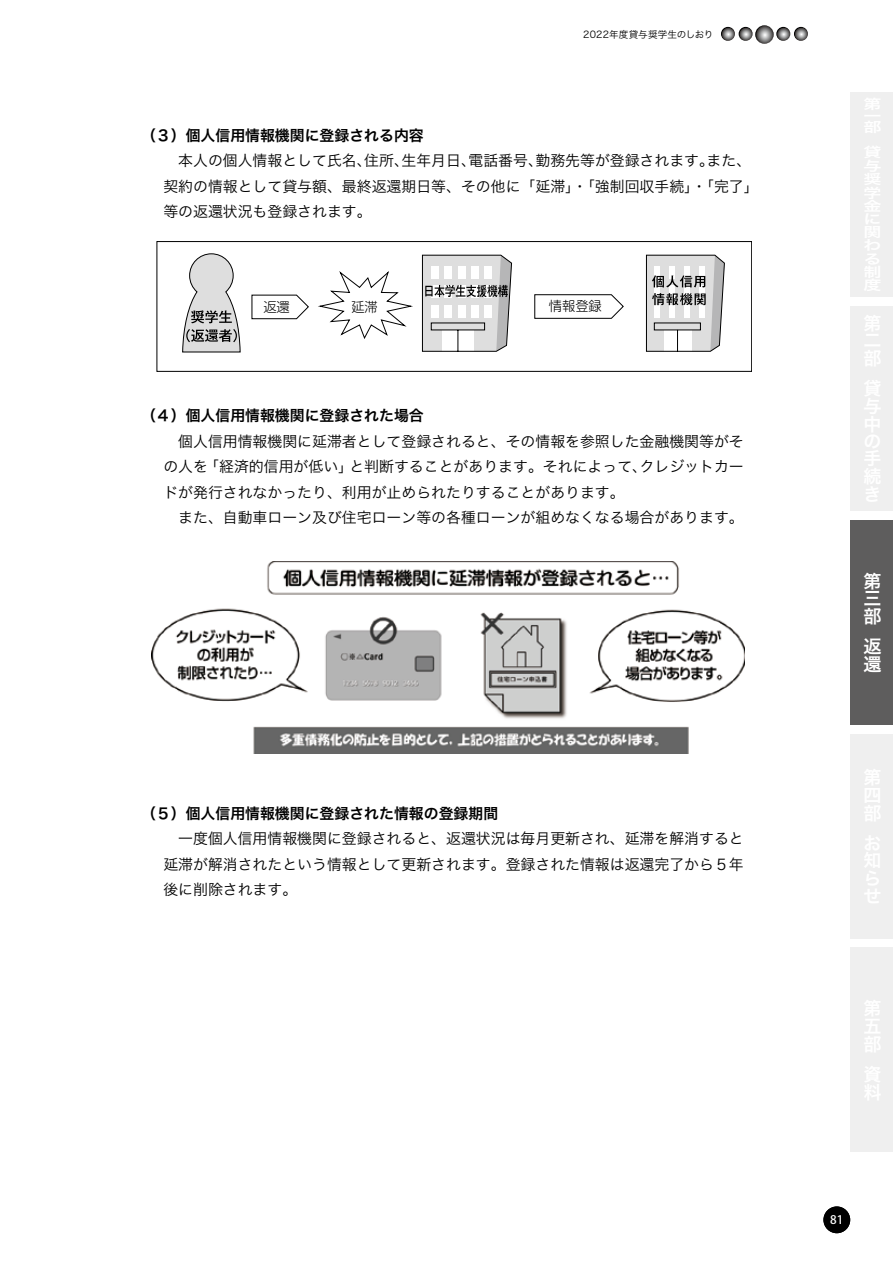
<style>
.page{position:relative;width:893px;height:1263px;background:#fff}
.page>*{position:absolute;margin:0;border:0;box-sizing:border-box;transform-origin:0 0}
.t1{font:18px "Hira Kaku Pro W6";color:#fff}
.t2{font:18px "Hira Kaku Pro N W6";color:#fff}
.t3{font:14.85px/25.5px "Hira Kaku Pro W3";color:#000}
.t4{font:14.85px "Hira Kaku Pro W6";color:#000}
.t5{font:300 13.2px "Shin M Go Pro";color:#000}
.t6{font:500 11.7px "Koz Go Pro";color:#fff}
.t7{font:9.6px "Hira Kaku Pro W3";color:#000}
</style>
<div class="page">
<div style="left:823px;top:1206px;width:27px;height:27px;background:#000;border-radius:50%"></div>
<svg style="left:182px;top:253px;width:59px;height:100px"></svg>
<svg style="left:421px;top:254px;width:91px;height:98px"></svg>
<svg style="left:645px;top:254px;width:80px;height:98px"></svg>
<div style="left:157px;top:241px;width:595px;height:131px;border:1px solid #000"></div>
<svg style="left:252px;top:295px;width:57px;height:24px"></svg>
<svg style="left:534px;top:294px;width:90px;height:25px"></svg>
<svg style="left:318px;top:271px;width:95px;height:68px"></svg>
<img style="left:152px;top:561px;width:593px;height:192px">
<div style="left:850px;top:92px;width:43px;height:204px;background:#efefef"></div>
<div style="left:850px;top:306px;width:43px;height:204px;background:#efefef"></div>
<div style="left:850px;top:520px;width:43px;height:204px;background:#5e5d5d"></div>
<div style="left:850px;top:734px;width:43px;height:204px;background:#efefef"></div>
<div style="left:850px;top:948px;width:43px;height:204px;background:#efefef"></div>
<svg style="left:721px;top:27px;width:14px;height:14px"></svg>
<svg style="left:776px;top:27px;width:14px;height:14px"></svg>
<svg style="left:739px;top:27px;width:14px;height:14px"></svg>
<svg style="left:794px;top:27px;width:14px;height:14px"></svg>
<svg style="left:755px;top:25px;width:19px;height:19px"></svg>
<p class="t4" style="left:141px;top:122px;width:284px">（３）個人信用情報機関に登録される内容</p>
<p class="t7" style="left:583px;top:25px;width:132px">2022年度貸与奨学生のしおり</p>
<p class="t7" style="left:596px;top:25px;width:64px">19 年度貸与奨</p>
<p class="t7" style="left:678px;top:25px;width:40px">のしおり</p>
<p class="t3" style="left:163px;top:147px;width:597px;text-indent:15px">本人の個人情報として氏名、<br>契約の情報として貸与額、最終返還期日等、その他に「延滞」・「強制回収手続」・「完了「等の返還状況も登録されます。</p>
<p class="t3" style="left:401px;top:147px;width:76px">生年月日、</p>
<p class="t3" style="left:535px;top:147px;width:180px">勤務先等が登録されます。</p>
<p class="t3" style="left:364px;top:147px;width:46px">住所、</p>
<p class="t3" style="left:468px;top:147px;width:76px">電話番号、</p>
<p class="t3" style="left:707px;top:147px;width:46px">また、</p>
<p class="t5" style="left:263px;top:296px;width:28px">返還</p>
<p class="t5" style="left:351px;top:296px;width:28px">延滞</p>
<p class="t5" style="left:549px;top:296px;width:55px">情報登録</p>
<p class="t4" style="left:141px;top:402px;width:284px">（４）個人信用情報機関に登録された場合</p>
<p class="t3" style="left:178px;top:427px;width:567px;text-align:right">個人信用情報機関に延滞者として登録されると、その情報を参照した金融機関等がそクレジットカー</p>
<p class="t3" style="left:204px;top:453px;width:150px">「経済的信用が低い」</p>
<p class="t3" style="left:349px;top:453px;width:299px">と判断することがあります。それによって、</p>
<p class="t3" style="left:163px;top:453px;width:46px">の人を</p>
<p class="t3" style="left:163px;top:478px;width:463px">ドが発行されなかったり、利用が止められたりすることがあります。</p>
<p class="t3" style="left:178px;top:504px;width:567px">また、自動車ローン及び住宅ローン等の各種ローンが組めなくなる場合があります。</p>
<p class="t4" style="left:141px;top:800px;width:359px">（５）個人信用情報機関に登録された情報の登録期間</p>
<p class="t3" style="left:163px;top:825px;width:582px;text-align:justify;text-indent:15px">一度個人信用情報機関に登録されると、返還状況は毎月更新され、延滞を解消すると延滞が解消されたという情報として更新されます。登録された情報は返還完了から５年後に削除されます。</p>
<p class="t1" style="left:863px;top:561px;width:20px">第</p>
<p class="t2" style="left:864px;top:564px;width:20px">第</p>
<p class="t1" style="left:863px;top:579px;width:20px">三</p>
<p class="t2" style="left:864px;top:582px;width:20px">三</p>
<p class="t1" style="left:863px;top:597px;width:20px">部</p>
<p class="t2" style="left:864px;top:600px;width:20px">部</p>
<p class="t2" style="left:864px;top:630px;width:20px">返</p>
<p class="t1" style="left:863px;top:633px;width:20px">返</p>
<p class="t2" style="left:864px;top:648px;width:20px">還</p>
<p class="t1" style="left:863px;top:651px;width:20px">還</p>
<p class="t6" style="left:830px;top:1212px;width:15px">81</p>
</div>
